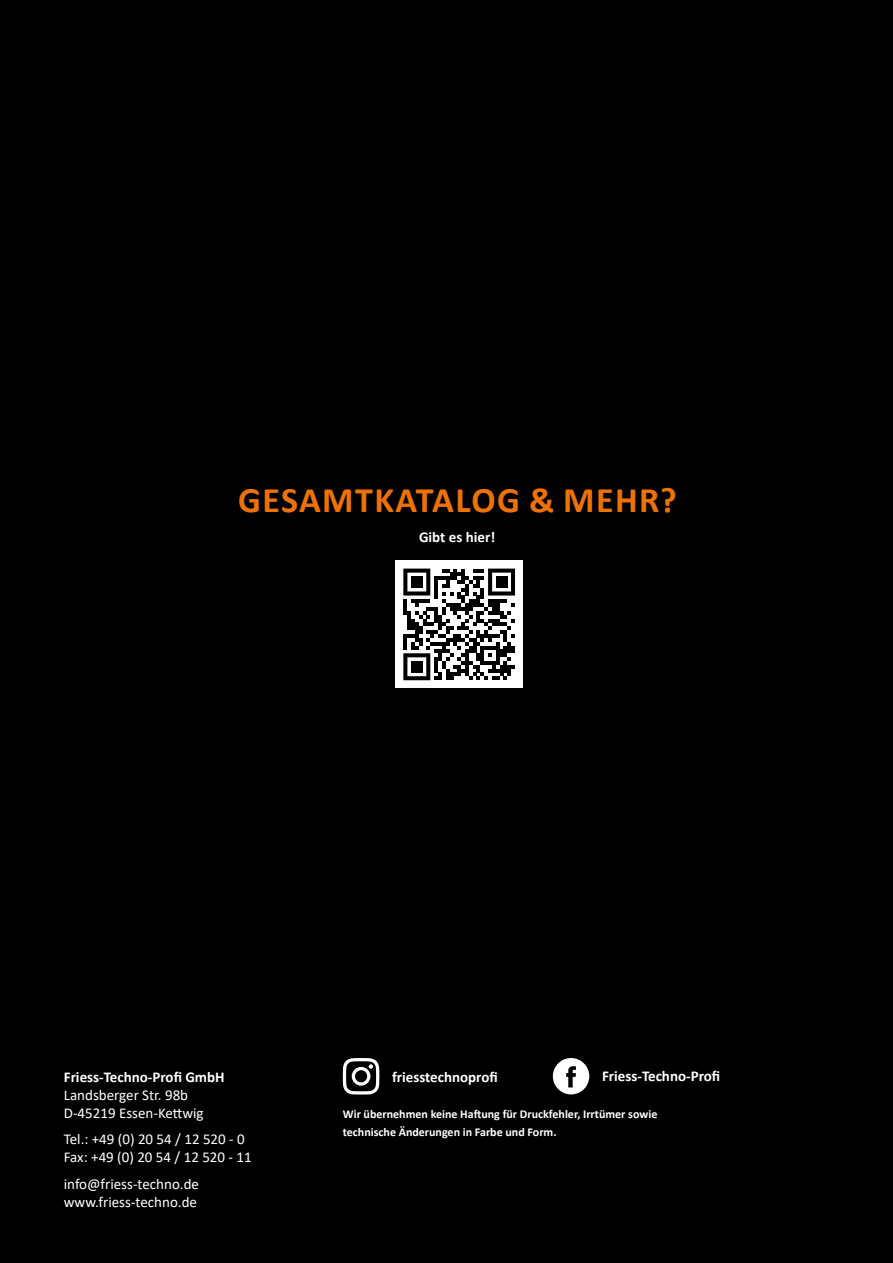
<style>
.page{position:relative;width:893px;height:1263px;background:#000}
.page>*{position:absolute;margin:0;border:0;box-sizing:border-box;transform-origin:0 0}
.t1{font:700 36px "Calibri";letter-spacing:.04em;color:#ee7203}
.t2{font:15px/18px "Calibri";color:#fff}
.t3{font:700 15px "Calibri";color:#fff}
.t4{font:700 12px/18px "Calibri";color:#fff}
</style>
<div class="page">
<svg style="left:343px;top:1058px;width:36px;height:36px"></svg>
<svg style="left:553px;top:1058px;width:36px;height:36px"></svg>
<div style="left:396px;top:561px;width:127px;height:127px;background:#fff"></div>
<svg style="left:403px;top:569px;width:112px;height:111px"></svg>
<div style="left:411px;top:576px;width:12px;height:12px;background:#000"></div>
<div style="left:496px;top:576px;width:11px;height:12px;background:#000"></div>
<div style="left:411px;top:661px;width:12px;height:11px;background:#000"></div>
<h1 class="t1" style="left:238px;top:474px;width:440px">GESAMTKATALOG &amp; MEHR?</h1>
<p class="t3" style="left:419px;top:526px;width:78px">Gibt es hier!</p>
<p class="t3" style="left:64px;top:1066px;width:162px">Friess-Techno-Profi GmbH</p>
<p class="t2" style="left:64px;top:1085px;width:141px">Landsberger Str. 98b<br>D-45219 Essen-Kettwig</p>
<p class="t2" style="left:64px;top:1130px;width:189px">Tel.: +49 (0) 20 54 / 12 520 - 0<br>Fax: +49 (0) 20 54 / 12 520 - 11</p>
<p class="t2" style="left:64px;top:1174px;width:137px">info@friess-techno.de www.friess-techno.de</p>
<p class="t3" style="left:392px;top:1066px;width:107px">friesstechnoprofi</p>
<p class="t3" style="left:602px;top:1065px;width:120px">Friess-Techno-Profi</p>
<p class="t4" style="left:343px;top:1105px;width:316px">Wir übernehmen keine Haftung für Druckfehler, Irrtümer sowie technische Änderungen in Farbe und Form.</p>
</div>
